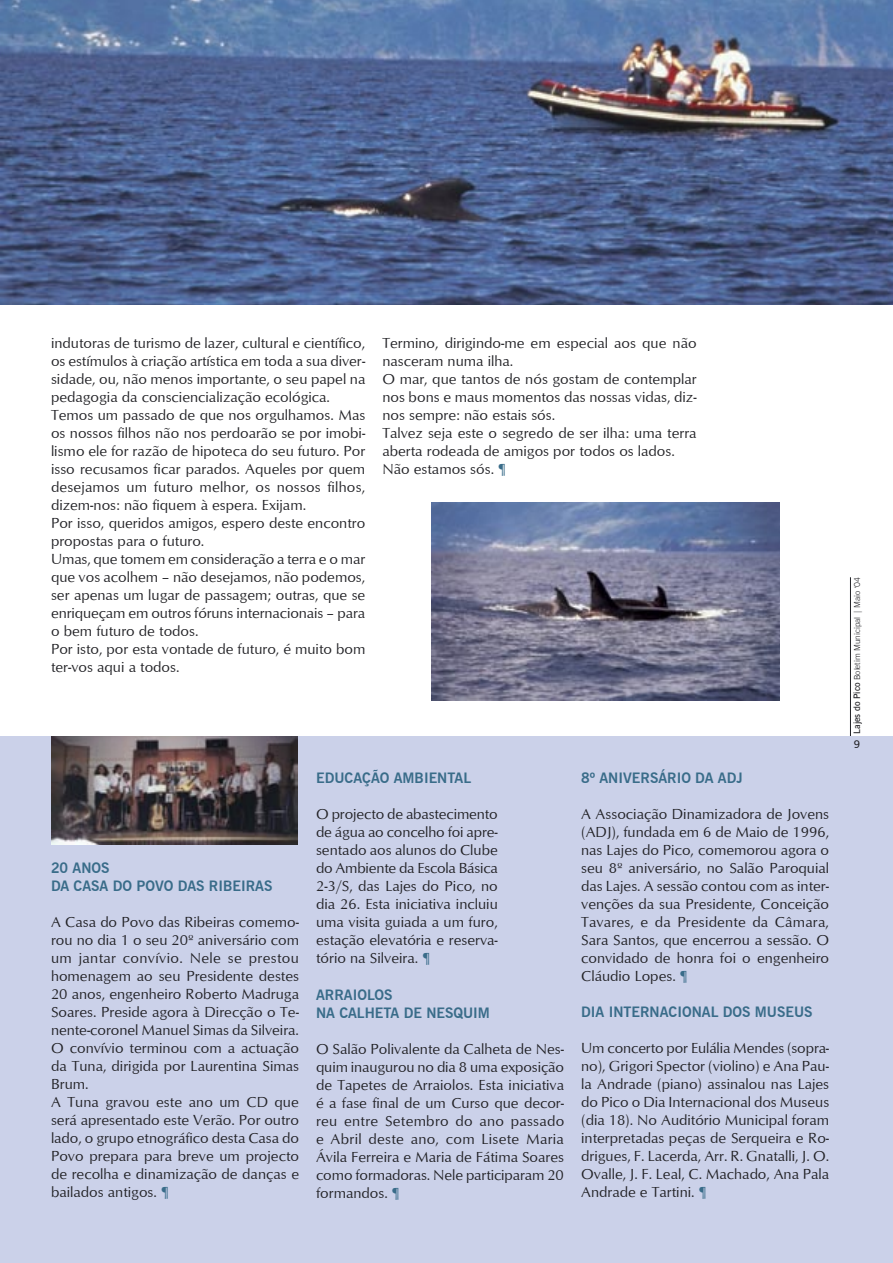
<style>
.page{position:relative;width:893px;height:1263px;background:#fff}
.page>*{position:absolute;margin:0;border:0;box-sizing:border-box;transform-origin:0 0}
.TEXTO{font:15px/18px "Optimum";color:#212125;text-align:justify}
.subti{font:700 14.25px "News Gothic BT";color:#396c89}
.legenda{font:600 10.5px "News Gothic BT";color:#212125}
.t1{font:300 8.25px "News Gothic BT";color:#212125}
.s1{color:#396c89}
.s2{font-weight:600;font-size:9px}
</style>
<div class="page">
<hr style="left:850px;top:577px;width:1px;height:159px;background:#212125">
<div style="left:0;top:736px;width:893px;height:527px;background:#cbd1e9"></div>
<img style="left:51px;top:736px;width:246px;height:108px">
<img style="left:0;top:0;width:893px;height:304px">
<img style="left:432px;top:502px;width:348px;height:198px">
<p class="TEXTO" style="left:51px;top:334px;width:316px">indutoras de turismo de lazer, cultural e científico, os estímulos à criação artística em toda a sua diver&shy;sidade, ou, não menos importante, o seu papel na pedagogia da consciencialização ecológica.</p>
<p class="TEXTO" style="left:51px;top:406px;width:316px">Temos um passado de que nos orgulhamos. Mas os nossos filhos não nos perdoarão se por imobi&shy;lismo ele for razão de hipoteca do seu futuro. Por isso recusamos ficar parados. Aqueles por quem desejamos um futuro melhor, os nossos filhos, dizem-nos: não fiquem à espera. Exijam.</p>
<p class="TEXTO" style="left:51px;top:514px;width:316px">Por isso, queridos amigos, espero deste encontro propostas para o futuro.</p>
<p class="TEXTO" style="left:51px;top:550px;width:316px">Umas, que tomem em consideração a terra e o mar que vos acolhem – não desejamos, não podemos, ser apenas um lugar de passagem; outras, que se enriqueçam em outros fóruns internacionais – para o bem futuro de todos.</p>
<p class="TEXTO" style="left:51px;top:640px;width:316px">Por isto, por esta vontade de futuro, é muito bom ter-vos aqui a todos.</p>
<p class="TEXTO" style="left:382px;top:334px;width:316px">Termino, dirigindo-me em especial aos que não nasceram numa ilha.</p>
<p class="TEXTO" style="left:382px;top:370px;width:316px">O mar, que tantos de nós gostam de contemplar nos bons e maus momentos das nossas vidas, diz&shy;nos sempre: não estais sós.</p>
<p class="TEXTO" style="left:382px;top:424px;width:316px">Talvez seja este o segredo de ser ilha: uma terra aberta rodeada de amigos por todos os lados.</p>
<p class="TEXTO" style="left:382px;top:460px;width:126px">Não estamos sós. <span class="s1">¶</span></p>
<p class="subti" style="left:51px;top:859px;width:60px">20 ANOS</p>
<p class="subti" style="left:51px;top:877px;width:223px">DA CASA DO POVO DAS RIBEIRAS</p>
<p class="TEXTO" style="left:51px;top:913px;width:250px">A Casa do Povo das Ribeiras comemo&shy;rou no dia 1 o seu 20º aniversário com um jantar convívio. Nele se prestou homenagem ao seu Presidente destes 20 anos, engenheiro Roberto Madruga Soares. Preside agora à Direcção o Te&shy;nente-coronel Manuel Simas da Silveira.<br>O convívio terminou com a actuação da Tuna, dirigida por Laurentina Simas Brum.</p>
<p class="TEXTO" style="left:51px;top:1093px;width:250px">A Tuna gravou este ano um CD que será apresentado este Verão. Por outro lado, o grupo etnográfico desta Casa do Povo prepara para breve um projecto de recolha e dinamização de danças e bailados antigos. <span class="s1">¶</span></p>
<p class="subti" style="left:316px;top:769px;width:157px">EDUCAÇÃO AMBIENTAL</p>
<p class="TEXTO" style="left:316px;top:805px;width:183px">O projecto de abastecimento de água ao concelho foi apre&shy;sentado aos alunos do Clube do Ambiente da Escola Básica 2-3/S, das Lajes do Pico, no dia 26. Esta iniciativa incluiu uma visita guiada a um furo, estação elevatória e reserva&shy;tório na Silveira. <span class="s1">¶</span></p>
<p class="subti" style="left:316px;top:986px;width:78px">ARRAIOLOS</p>
<p class="subti" style="left:316px;top:1004px;width:175px">NA CALHETA DE NESQUIM</p>
<p class="TEXTO" style="left:316px;top:1039px;width:250px">O Salão Polivalente da Calheta de Nes&shy;quim inaugurou no dia 8 uma exposição de Tapetes de Arraiolos. Esta iniciativa é a fase final de um Curso que decor&shy;reu entre Setembro do ano passado e Abril deste ano, com Lisete Maria Ávila Ferreira e Maria de Fátima Soares como formadoras. Nele participaram 20 formandos. <span class="s1">¶</span></p>
<p class="subti" style="left:581px;top:769px;width:163px">8º ANIVERSÁRIO DA ADJ</p>
<p class="TEXTO" style="left:581px;top:805px;width:250px">A Associação Dinamizadora de Jovens (ADJ), fundada em 6 de Maio de 1996, nas Lajes do Pico, comemorou agora o seu 8º aniversário, no Salão Paroquial das Lajes. A sessão contou com as inter&shy;venções da sua Presidente, Conceição Tavares, e da Presidente da Câmara, Sara Santos, que encerrou a sessão. O convidado de honra foi o engenheiro Cláudio Lopes. <span class="s1">¶</span></p>
<p class="subti" style="left:581px;top:1003px;width:233px">DIA INTERNACIONAL DOS MUSEUS</p>
<p class="TEXTO" style="left:581px;top:1039px;width:250px">Um concerto por Eulália Mendes (sopra&shy;no), Grigori Spector (violino) e Ana Pau&shy;la Andrade (piano) assinalou nas Lajes do Pico o Dia Internacional dos Museus (dia 18). No Auditório Municipal foram interpretadas peças de Serqueira e Ro&shy;drigues, F. Lacerda, Arr. R. Gnatalli, J. O.<br>Ovalle, J. F. Leal, C. Machado, Ana Pala Andrade e Tartini. <span class="s1">¶</span></p>
<p class="t1" style="left:852px;top:734px;width:158px;rotate:-90deg"><span class="s2">Lajes do Pico</span> Boletim Municipal | Maio ‘04</p>
<p class="legenda" style="left:854px;top:738px;width:8px">9</p>
</div>
